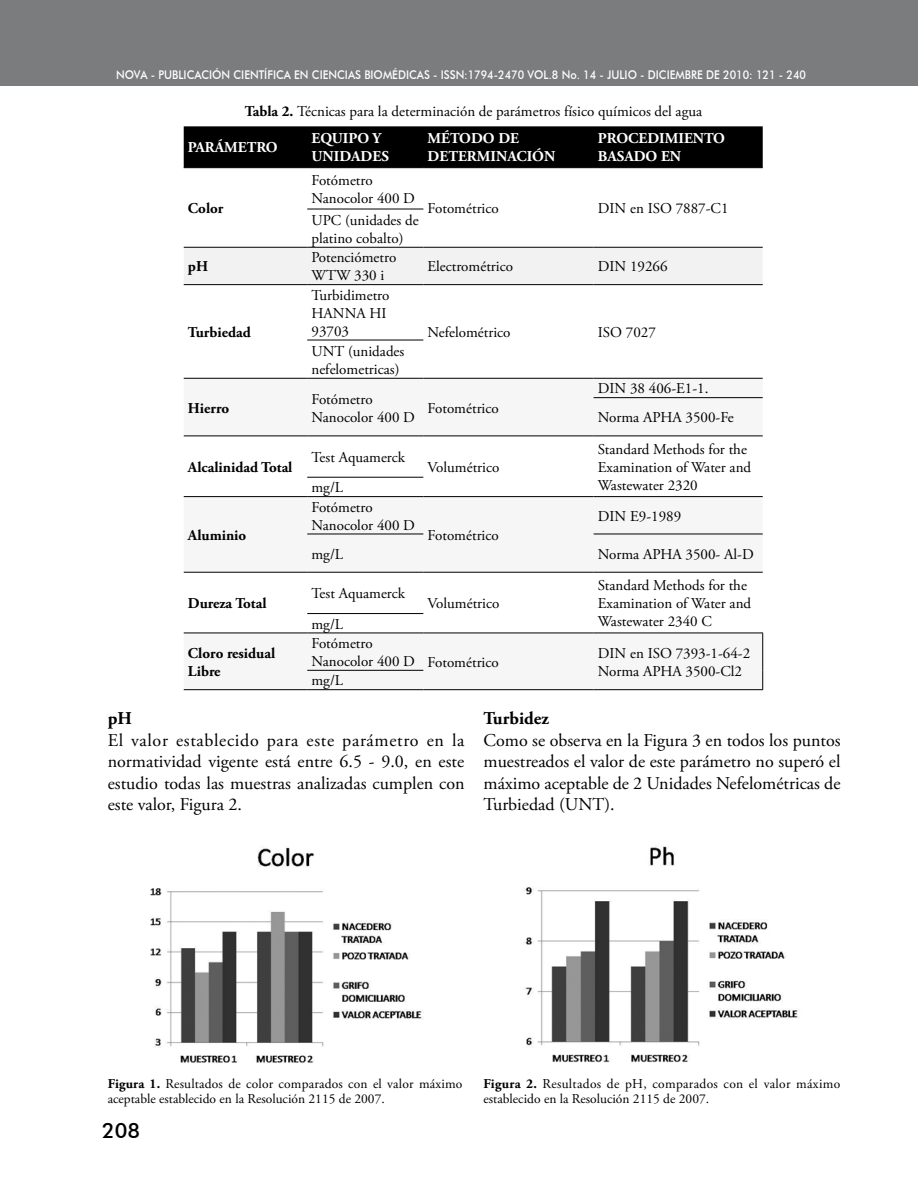
<style>
.page{position:relative;width:918px;height:1188px;background:#fff}
.page>*{position:absolute;margin:0;border:0;box-sizing:border-box;transform-origin:0 0}
.t1{font:500 21px "Futura BT";color:#000}
.t2{font:18px/21.6px "Adobe Garamond Pro";color:#000;text-align:justify}
.t3{font:700 18px "Adobe Garamond Pro";color:#000}
.t4{font:15px/18px "Adobe Garamond Pro";color:#000}
.t5{font:700 15px/18px "Adobe Garamond Pro";color:#000}
.t6{font:700 15px/18px "Adobe Garamond Pro";color:#fff}
.t7{font:13.5px/15px "Adobe Garamond Pro";letter-spacing:.005em;color:#000}
.t8{font:500 12px "Futura BT";color:#fff;scale:.9 1}
.s1{font-weight:700}
</style>
<div class="page">
<div style="left:0;top:0;width:918px;height:86px;background:#7b7c7e"></div>
<div style="left:184px;top:126px;width:579px;height:41px;background:#000"></div>
<div style="left:184px;top:248px;width:578px;height:36px;background:#f2f2f3"></div>
<svg style="left:184px;top:397px;width:579px;height:274px;fill:#f6f6f6"></svg>
<hr style="left:184px;top:167px;width:123px;height:1px;background:#000">
<hr style="left:307px;top:167px;width:116px;height:1px;background:#000">
<hr style="left:423px;top:167px;width:171px;height:1px;background:#000">
<hr style="left:594px;top:167px;width:169px;height:1px;background:#000">
<hr style="left:307px;top:209px;width:116px;height:1px;background:#000">
<hr style="left:184px;top:247px;width:123px;height:1px;background:#000">
<hr style="left:307px;top:247px;width:116px;height:1px;background:#000">
<hr style="left:423px;top:247px;width:171px;height:1px;background:#000">
<hr style="left:594px;top:247px;width:169px;height:1px;background:#000">
<hr style="left:184px;top:284px;width:123px;height:1px;background:#000">
<hr style="left:307px;top:284px;width:116px;height:1px;background:#000">
<hr style="left:423px;top:284px;width:171px;height:1px;background:#000">
<hr style="left:594px;top:284px;width:169px;height:1px;background:#000">
<hr style="left:307px;top:340px;width:116px;height:1px;background:#000">
<hr style="left:184px;top:378px;width:123px;height:1px;background:#000">
<hr style="left:307px;top:378px;width:116px;height:1px;background:#000">
<hr style="left:423px;top:378px;width:171px;height:1px;background:#000">
<hr style="left:594px;top:378px;width:169px;height:1px;background:#000">
<hr style="left:594px;top:397px;width:169px;height:1px;background:#000">
<hr style="left:184px;top:436px;width:123px;height:1px;background:#000">
<hr style="left:307px;top:436px;width:116px;height:1px;background:#000">
<hr style="left:423px;top:436px;width:171px;height:1px;background:#000">
<hr style="left:594px;top:436px;width:169px;height:1px;background:#000">
<hr style="left:307px;top:477px;width:116px;height:1px;background:#000">
<hr style="left:184px;top:496px;width:123px;height:1px;background:#000">
<hr style="left:307px;top:496px;width:116px;height:1px;background:#000">
<hr style="left:423px;top:496px;width:171px;height:1px;background:#000">
<hr style="left:594px;top:496px;width:169px;height:1px;background:#000">
<hr style="left:307px;top:534px;width:116px;height:1px;background:#000">
<hr style="left:594px;top:534px;width:169px;height:1px;background:#000">
<hr style="left:184px;top:572px;width:123px;height:1px;background:#000">
<hr style="left:307px;top:572px;width:116px;height:1px;background:#000">
<hr style="left:423px;top:572px;width:171px;height:1px;background:#000">
<hr style="left:594px;top:572px;width:169px;height:1px;background:#000">
<hr style="left:307px;top:613px;width:116px;height:1px;background:#000">
<hr style="left:184px;top:633px;width:123px;height:1px;background:#000">
<hr style="left:307px;top:633px;width:116px;height:1px;background:#000">
<hr style="left:423px;top:633px;width:171px;height:1px;background:#000">
<hr style="left:184px;top:689px;width:123px;height:1px;background:#000">
<hr style="left:423px;top:689px;width:171px;height:1px;background:#000">
<hr style="left:307px;top:670px;width:116px;height:1px;background:#000">
<hr style="left:307px;top:689px;width:116px;height:1px;background:#000">
<hr style="left:594px;top:633px;width:169px;height:1px;background:#000">
<hr style="left:762px;top:633px;width:1px;height:37px;background:#000">
<svg style="left:762px;top:670px;width:1px;height:19px"></svg>
<hr style="left:594px;top:689px;width:169px;height:1px;background:#000">
<img style="left:150px;top:847px;width:272px;height:216px">
<img style="left:525px;top:846px;width:273px;height:217px">
<p class="t8" style="left:116px;top:68px;width:606px">NOVA - PUBLICACIÓN CIENTÍFICA EN CIENCIAS BIOMÉDICAS - ISSN:1794-2470 VOL.8 NO. 14 - JULIO - DICIE</p>
<p class="t8" style="left:676px;top:68px;width:147px">MBRE DE 2010: 121 - 240</p>
<p class="t4" style="left:245px;top:103px;width:459px"><span class="s1">Tabla 2.</span> Técnicas para la determinación de parámetros físico químicos del agua</p>
<p class="t6" style="left:188px;top:139px;width:91px">PARÁMETRO</p>
<p class="t6" style="left:312px;top:130px;width:79px">EQUIPO Y<br>UNIDADES</p>
<p class="t6" style="left:428px;top:130px;width:129px">MÉTODO DE<br>DETERMINACIÓN</p>
<p class="t6" style="left:598px;top:130px;width:129px">PROCEDIMIENTO<br>BASADO EN</p>
<p class="t5" style="left:188px;top:199px;width:37px">Color</p>
<p class="t4" style="left:312px;top:172px;width:105px">Fotómetro<br>Nanocolor 400 D</p>
<p class="t4" style="left:312px;top:211px;width:109px">UPC (unidades de platino cobalto)</p>
<p class="t4" style="left:428px;top:200px;width:73px">Fotométrico</p>
<p class="t4" style="left:598px;top:200px;width:132px">DIN en ISO 7887-C1</p>
<p class="t5" style="left:188px;top:258px;width:22px">pH</p>
<p class="t4" style="left:312px;top:249px;width:86px">Potenciómetro<br>WTW 330 i</p>
<p class="t4" style="left:428px;top:258px;width:87px">Electrométrico</p>
<p class="t4" style="left:598px;top:258px;width:71px">DIN 19266</p>
<p class="t5" style="left:188px;top:323px;width:64px">Turbiedad</p>
<p class="t4" style="left:312px;top:287px;width:79px">Turbidimetro<br>HANNA HI<br>93703</p>
<p class="t4" style="left:312px;top:342px;width:94px">UNT (unidades nefelometricas)</p>
<p class="t4" style="left:428px;top:324px;width:84px">Nefelométrico</p>
<p class="t4" style="left:598px;top:324px;width:60px">ISO 7027</p>
<p class="t5" style="left:188px;top:399px;width:43px">Hierro</p>
<p class="t4" style="left:312px;top:390px;width:105px">Fotómetro<br>Nanocolor 400 D</p>
<p class="t4" style="left:428px;top:399px;width:73px">Fotométrico</p>
<p class="t5" style="left:188px;top:458px;width:106px">Alcalinidad Total</p>
<p class="t4" style="left:312px;top:449px;width:95px">Test Aquamerck</p>
<p class="t4" style="left:428px;top:458px;width:73px">Volumétrico</p>
<p class="t4" style="left:598px;top:375px;width:138px;line-height:28.8px">DIN 38 406-E1-1.<br>Norma APHA 3500-Fe</p>
<p class="t4" style="left:598px;top:440px;width:155px">Standard Methods for the<br>Examination of Water and</p>
<p class="t5" style="left:188px;top:526px;width:60px">Aluminio</p>
<p class="t5" style="left:188px;top:595px;width:80px">Dureza Total</p>
<p class="t4" style="left:312px;top:479px;width:33px">mg/L</p>
<p class="t4" style="left:598px;top:476px;width:101px">Wastewater 2320</p>
<p class="t4" style="left:312px;top:498px;width:105px">Fotómetro<br>Nanocolor 400 D</p>
<p class="t4" style="left:428px;top:527px;width:73px">Fotométrico</p>
<p class="t4" style="left:598px;top:507px;width:85px">DIN E9-1989</p>
<p class="t4" style="left:312px;top:545px;width:33px">mg/L</p>
<p class="t4" style="left:598px;top:545px;width:157px">Norma APHA 3500- Al-D</p>
<p class="t4" style="left:312px;top:585px;width:95px">Test Aquamerck</p>
<p class="t4" style="left:428px;top:595px;width:73px">Volumétrico</p>
<p class="t4" style="left:598px;top:577px;width:155px">Standard Methods for the<br>Examination of Water and</p>
<p class="t4" style="left:312px;top:615px;width:33px">mg/L</p>
<p class="t4" style="left:598px;top:613px;width:116px">Wastewater 2340 C</p>
<p class="t5" style="left:188px;top:644px;width:89px">Cloro residual<br>Libre</p>
<p class="t4" style="left:312px;top:635px;width:189px">Fotómetro<br>Nanocolor 400 D Fotométrico</p>
<p class="t4" style="left:598px;top:645px;width:154px">DIN en ISO 7393-1-64-2<br>Norma APHA 3500-Cl2</p>
<p class="t4" style="left:312px;top:672px;width:33px">mg/L</p>
<p class="t3" style="left:108px;top:708px;width:26px">pH</p>
<p class="t2" style="left:108px;top:730px;width:358px">El valor establecido para este parámetro en la normatividad vigente está entre 6.5 - 9.0, en este estudio todas las muestras analizadas cumplen con este valor, Figura 2.</p>
<p class="t3" style="left:484px;top:708px;width:67px">Turbidez</p>
<p class="t2" style="left:484px;top:730px;width:359px">Como se observa en la Figura 3 en todos los puntos muestreados el valor de este parámetro no superó el máximo aceptable de 2 Unidades Nefelométricas de Turbiedad (UNT).</p>
<p class="t7" style="left:108px;top:1076px;width:356px"><span class="s1">Figura 1.</span> Resultados de color comparados con el valor máximo aceptable establecido en la Resolución 2115 de 2007.</p>
<p class="t7" style="left:484px;top:1076px;width:358px"><span class="s1">Figura 2.</span> Resultados de pH, comparados con el valor máximo establecido en la Resolución 2115 de 2007.</p>
<h1 class="t1" style="left:102px;top:1118px;width:40px">208</h1>
</div>
